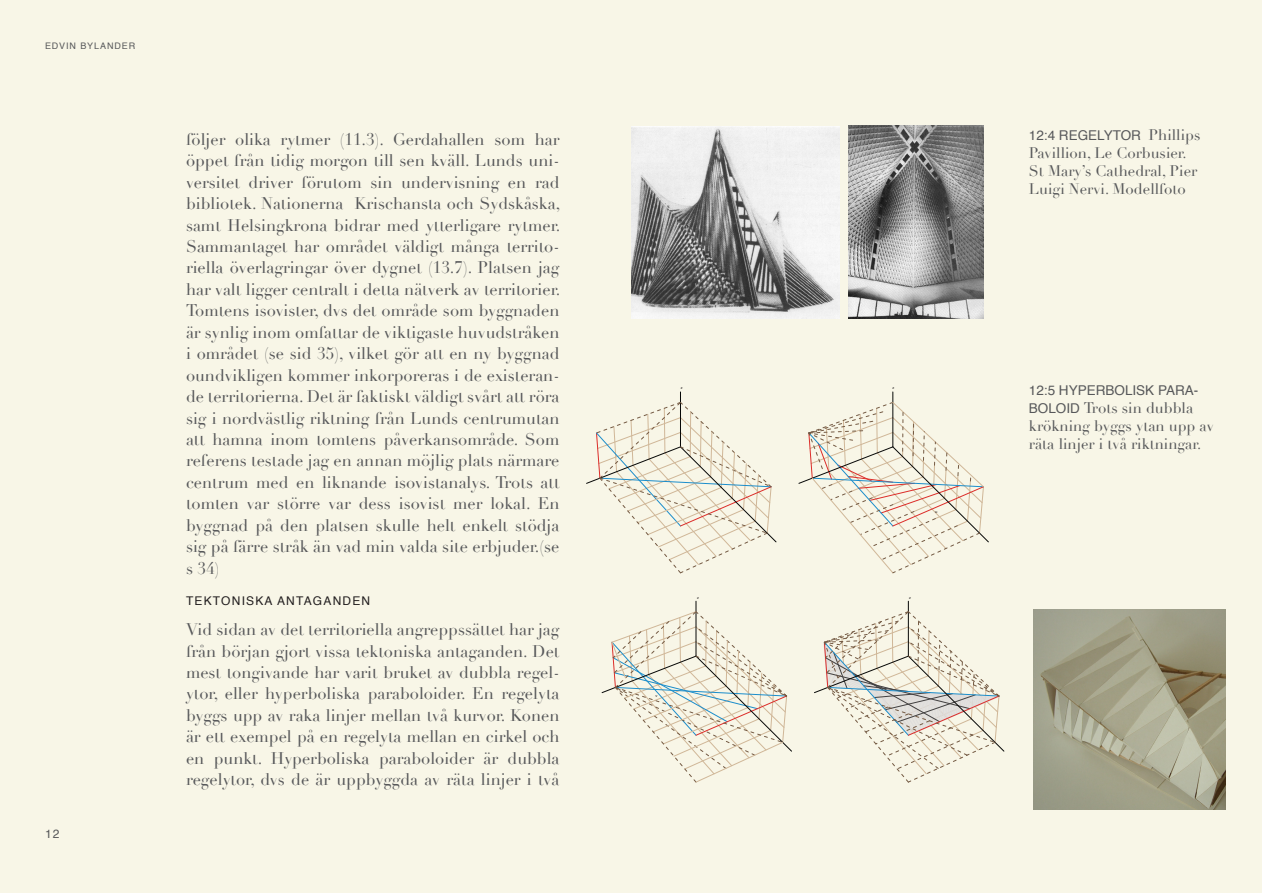
<style>
.page{position:relative;width:1263px;height:893px;background:#fff}
.page>*{position:absolute;margin:0;border:0;box-sizing:border-box;transform-origin:0 0}
.t1{font:16.5px/21.5px "Didot";color:#57585a;text-align:justify}
.t2{font:15px/18px "Didot";color:#57585a}
.t3{font:13.5px "Helvetica";color:#57585a}
.t4{font:12px "Helvetica";color:#231f20}
.t5{font:12px "Helvetica";color:#57585a}
.t6{font:9px "Helvetica";letter-spacing:.1em;color:#57585a}
.t7{font:4.05px "Myriad Pro";color:#231f20}
.s1{font-family:"Didot";font-size:15px}
.s2{font-family:"Helvetica";font-size:13.5px}
</style>
<div class="page">
<div style="left:0;top:0;width:1262px;height:893px;background:#f8f6e7"></div>
<hr style="left:680px;top:392px;width:1px;height:55px;background:#070807">
<hr style="left:892px;top:392px;width:1px;height:55px;background:#070807">
<svg style="left:586px;top:402px;width:190px;height:171px"></svg>
<hr style="left:690px;top:412px;width:1px;height:39px;background:#d0b798">
<svg style="left:799px;top:402px;width:189px;height:171px"></svg>
<hr style="left:696px;top:601px;width:1px;height:55px;background:#070807">
<hr style="left:908px;top:601px;width:1px;height:55px;background:#070807">
<svg style="left:602px;top:611px;width:190px;height:171px"></svg>
<svg style="left:814px;top:611px;width:190px;height:171px"></svg>
<img style="left:631px;top:126px;width:208px;height:192px">
<img style="left:848px;top:125px;width:135px;height:194px">
<img style="left:1033px;top:609px;width:192px;height:201px">
<p class="t6" style="left:45px;top:39px;width:57px">EDVIN BYLANDER</p>
<p class="t5" style="left:45px;top:825px;width:16px">12</p>
<p class="t1" style="left:186px;top:129px;width:376px">följer olika rytmer (11.3). Gerdahallen som har öppet från tidig morgon till sen kväll. Lunds uni&shy;versitet driver förutom sin undervisning en rad bibliotek. Nationerna Krischansta och Sydskåska, samt Helsingkrona bidrar med ytterligare rytmer.<br>Sammantaget har området väldigt många territo&shy;riella överlagringar över dygnet (13.7). Platsen jag har valt ligger centralt i detta nätverk av territorier.<br>Tomtens isovister, dvs det område som byggnaden är synlig inom omfattar de viktigaste huvudstråken i området (se sid 35), vilket gör att en ny byggnad oundvikligen kommer inkorporeras i de existeran&shy;de territorierna. Det är faktiskt väldigt svårt att röra sig i nordvästlig riktning från Lunds centrumutan att hamna inom tomtens påverkansområde. Som referens testade jag en annan möjlig plats närmare centrum med en liknande isovistanalys. Trots att tomten var större var dess isovist mer lokal. En byggnad på den platsen skulle helt enkelt stödja sig på färre stråk än vad min valda site erbjuder.(se s 34)</p>
<p class="t4" style="left:186px;top:592px;width:18px">TEKTONI</p>
<p class="t4" style="left:246px;top:592px;width:41px">SKA ANTA</p>
<p class="t4" style="left:313px;top:592px;width:21px">GANDEN</p>
<p class="t1" style="left:186px;top:619px;width:375px">Vid sidan av det territoriella angreppssättet har jag från början gjort vissa tektoniska antaganden. Det mest tongivande har varit bruket av dubbla regel&shy;ytor, eller hyperboliska paraboloider. En regelyta byggs upp av raka linjer mellan två kurvor. Konen är ett exempel på en regelyta mellan en cirkel och en punkt. Hyperboliska paraboloider är dubbla regelytor, dvs de är uppbyggda av räta linjer i två</p>
<p class="t7" style="left:526px;top:718px;width:4px">u</p>
<p class="t3" style="left:1029px;top:125px;width:173px">12:4 REGELYTOR <span class="s1">Phillips</span></p>
<p class="t2" style="left:1029px;top:144px;width:170px">Pavillion, Le Corbusier.<br>St Mary’s Cathedral, Pier<br>Luigi Nervi. Modellfoto</p>
<p class="t7" style="left:681px;top:386px;width:3px">z</p>
<p class="t3" style="left:1029px;top:380px;width:171px">12:5 HYPERBOLISK PARA-</p>
<p class="t2" style="left:1029px;top:399px;width:186px"><span class="s2">BOLOID</span> Trots sin dubbla krökning byggs ytan upp av räta linjer i två riktningar.</p>
<p class="t7" style="left:892px;top:386px;width:3px">z</p>
<p class="t7" style="left:1106px;top:386px;width:3px">z</p>
<p class="t7" style="left:935px;top:509px;width:4px">u</p>
<p class="t7" style="left:697px;top:595px;width:3px">z</p>
<p class="t7" style="left:909px;top:595px;width:3px">z</p>
<p class="t7" style="left:655px;top:694px;width:3px">v</p>
</div>
